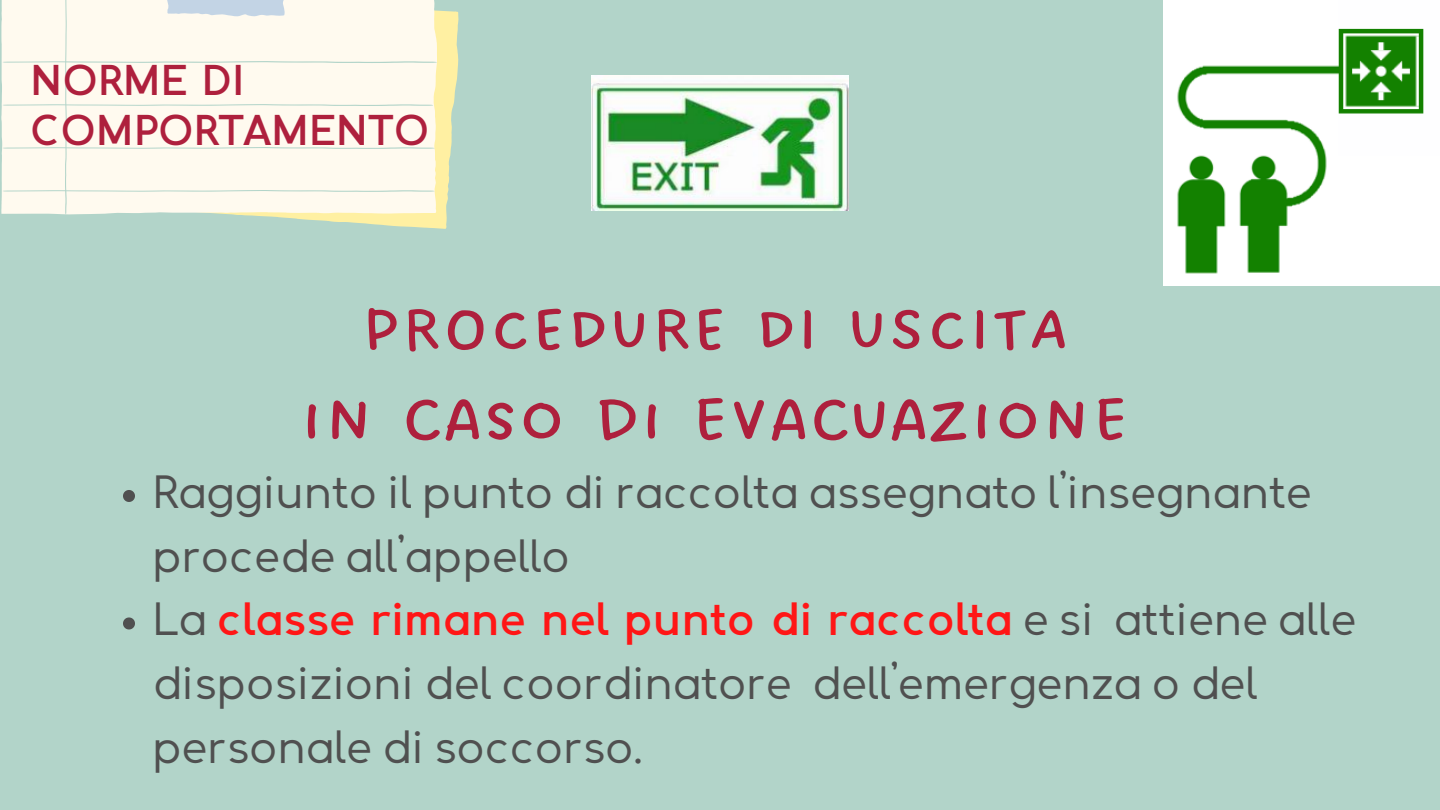
<style>
.page{position:relative;width:1440px;height:810px;background:#b2d4c9}
.page>*{position:absolute;margin:0;border:0;box-sizing:border-box;transform-origin:0 0}
.t1{font:90px/90px "DO All Caps Regular";color:#ae203d;text-align:center}
.t2{font:41.8px/63.8px "T Sqamus";color:#505050}
.t3{font:700 38.6px/49.5px "T Sqamus";color:#ae203d}
.s1{font-weight:700;color:#ff1616}
</style>
<div class="page">
<svg style="left:243px;top:10px;width:216px;height:219px;fill:#fff0a2"></svg>
<div style="left:1px;top:0;width:437px;height:215px;background:#fffaef"></div>
<svg style="left:167px;top:0;width:118px;height:16px;background:#c8d7e5"></svg>
<img style="left:1163px;top:0;width:277px;height:286px">
<svg style="left:123px;top:490px;width:12px;height:12px"></svg>
<svg style="left:123px;top:617px;width:12px;height:12px"></svg>
<img style="left:592px;top:76px;width:256px;height:134px">
<p class="t3" style="left:30px;top:58px;width:400px">NORME DI<br>COMPORTAMENTO</p>
<h1 class="t1" style="left:300px;top:281px;width:831px">PROCEDURE DI USCITA<br>in caso di evacuazione</h1>
<p class="t2" style="left:152px;top:463px;width:1206px">Raggiunto il punto di raccolta assegnato l’insegnante procede all’appello<br>La <span class="s1">classe rimane nel punto di raccolta</span> e si attiene alle disposizioni del coordinatore dell’emergenza o del personale di soccorso.</p>
</div>
